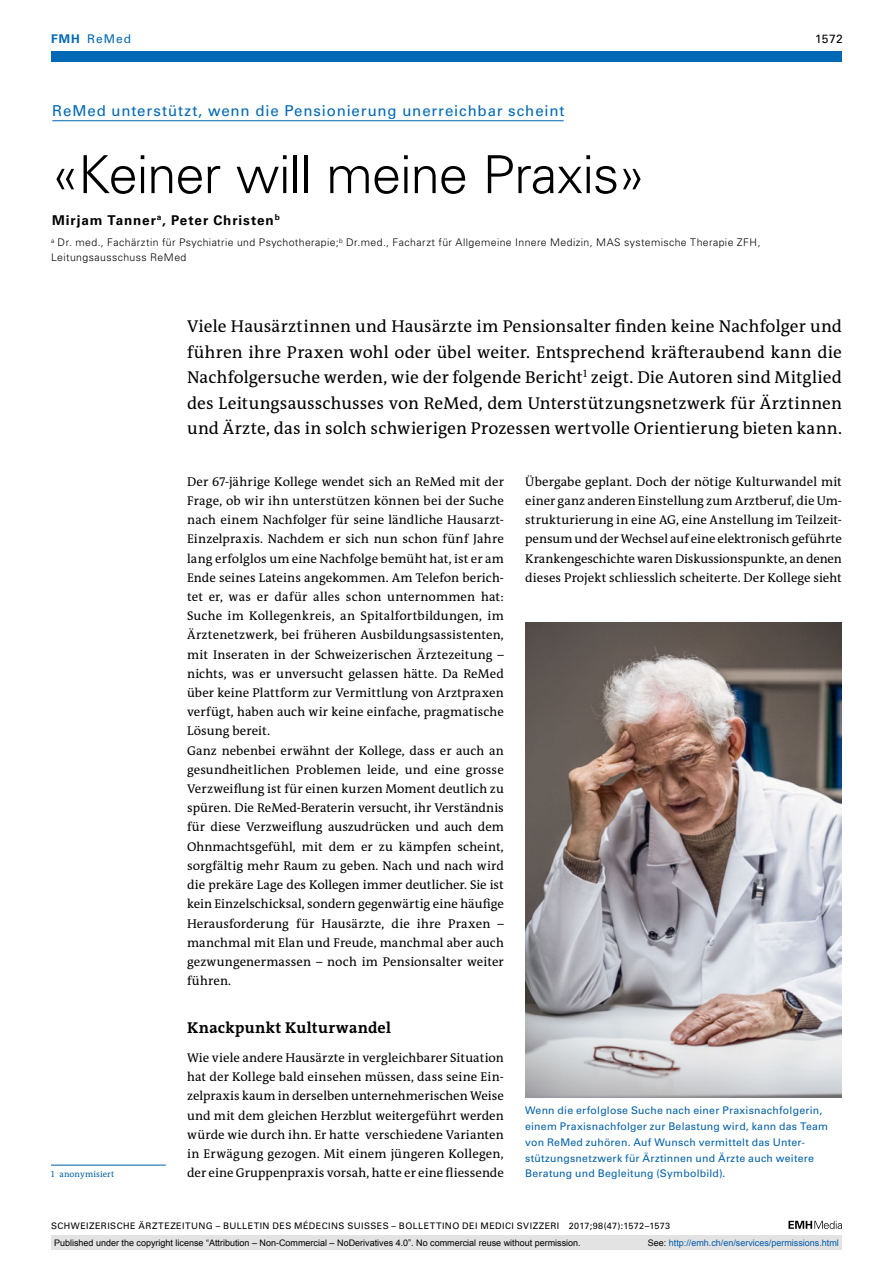
<style>
.page{position:relative;width:893px;height:1263px;background:#fff}
.page>*{position:absolute;margin:0;border:0;box-sizing:border-box;transform-origin:0 0}
.t1{font:300 52.5px "Univers LT Std";letter-spacing:-.02em;color:#000}
.t2{font:17.25px/25.5px "The Antiqua B W5 Plain";letter-spacing:.01em;color:#000;text-align:justify}
.t3{font:700 15.75px "The Antiqua B W7";letter-spacing:.025em;color:#000}
.t4{font:15px "Univers LT Std";letter-spacing:.06em;color:#0068b4}
.t5{font:700 13.5px "Univers LT Std";letter-spacing:.065em;color:#000}
.t6{font:12.75px/19.2px "The Antiqua B W5 Plain";letter-spacing:.005em;color:#000;text-align:justify}
.t7{font:12px "Univers LT Std";letter-spacing:.085em;color:#0068b4}
.t8{font:12px "Univers LT Std";color:#000}
.t9{font:10.5px/15.8px "Univers LT Std";letter-spacing:.025em;color:#0060a7}
.t10{font:300 10.5px/15px "Univers LT Std";letter-spacing:.04em;color:#000}
.t11{font:9px "Arial";color:#000}
.t12{font:9px "Univers LT Std";letter-spacing:.05em;color:#000}
.t13{font:9px "Arial";color:#005ba9}
.t14{font:8.7px "The Antiqua B W5 Plain";letter-spacing:.01em;color:#0060a7}
.s1{font-weight:700}
.s2{color:#000}
</style>
<div class="page">
<svg style="left:788px;top:1221px;width:54px;height:8px"></svg>
<div style="left:51px;top:51px;width:791px;height:11px;background:#0068b4"></div>
<hr style="left:52px;top:120px;width:512px;height:1px;background:#0068b4">
<img style="left:525px;top:623px;width:317px;height:475px">
<hr style="left:51px;top:1165px;width:115px;height:1px;background:#0060a7">
<div style="left:51px;top:1235px;width:791px;height:15px;background:#e3e3e3"></div>
<p class="t7" style="left:51px;top:31px;width:82px"><span class="s1">FMH</span> ReMed</p>
<p class="t8" style="left:815px;top:31px;width:29px">1572</p>
<p class="t4" style="left:52px;top:102px;width:514px">ReMed unterstützt, wenn die Pensionierung unerreichbar scheint</p>
<h1 class="t1" style="left:51px;top:143px;width:596px">«Keiner will meine Praxis»</h1>
<p class="t5" style="left:52px;top:212px;width:229px">Mirjam Tanner<sup>a</sup>, Peter Christen<sup>b</sup></p>
<p class="t10" style="left:51px;top:235px;width:711px"><sup>a</sup> Dr. med., Fachärztin für Psychiatrie und Psychotherapie;<sup>b</sup> Dr.med., Facharzt für Allgemeine Innere Medizin, MAS systemische Therapie ZFH,<br>Leitungsausschuss ReMed</p>
<p class="t2" style="left:187px;top:314px;width:656px">Viele Hausärztinnen und Hausärzte im Pensionsalter finden keine Nachfolger und führen ihre Praxen wohl oder übel weiter. Entsprechend kräfteraubend kann die Nachfolgersuche werden, wie der folgende Bericht<sup>1</sup> zeigt. Die Autoren sind Mitglied des Leitungsausschusses von ReMed, dem Unterstützungsnetzwerk für Ärztinnen und Ärzte, das in solch schwierigen Prozessen wertvolle Orientierung bieten kann.</p>
<p class="t6" style="left:187px;top:472px;width:318px;text-align:left">Der 67-jährige Kollege wendet sich an ReMed mit der Frage, ob wir ihn unterstützen können bei der Suche nach einem Nachfolger für seine ländliche Hausarzt-Einzelpraxis. Nachdem er sich nun schon fünf Jahre lang erfolglos um eine Nachfolge bemüht hat, ist er am Ende seines Lateins angekommen. Am Telefon berich&shy;tet er, was er dafür alles schon unternommen hat:<br>Suche im Kollegenkreis, an Spitalfortbildungen, im Ärztenetzwerk, bei früheren Ausbildungsassistenten, mit Inseraten in der Schweizerischen Ärztezeitung – nichts, was er unversucht gelassen hätte. Da ReMed über keine Plattform zur Vermittlung von Arztpraxen verfügt, haben auch wir keine einfache, pragmatische Lösung bereit.<br>Ganz nebenbei erwähnt der Kollege, dass er auch an gesundheitlichen Problemen leide, und eine grosse Verzweiflung ist für einen kurzen Moment deutlich zu spüren. Die ReMed-Beraterin versucht, ihr Verständnis für diese Verzweiflung auszudrücken und auch dem Ohnmachtsgefühl, mit dem er zu kämpfen scheint, sorgfältig mehr Raum zu geben. Nach und nach wird die prekäre Lage des Kollegen immer deutlicher. Sie ist kein Einzelschicksal, sondern gegenwärtig eine häufige Herausforderung für Hausärzte, die ihre Praxen – manchmal mit Elan und Freude, manchmal aber auch gezwungenermassen – noch im Pensionsalter weiter führen.</p>
<p class="t3" style="left:187px;top:1018px;width:205px">Knackpunkt Kulturwandel</p>
<p class="t6" style="left:187px;top:1048px;width:318px">Wie viele andere Hausärzte in vergleichbarer Situation hat der Kollege bald einsehen müssen, dass seine Ein&shy;zelpraxis kaum in derselben unternehmerischen Weise und mit dem gleichen Herzblut weitergeführt werden würde wie durch ihn. Er hatte verschiedene Varianten in Erwägung gezogen. Mit einem jüngeren Kollegen, der eine Gruppenpraxis vorsah, hatte er eine fliessende</p>
<p class="t6" style="left:525px;top:472px;width:318px">Übergabe geplant. Doch der nötige Kulturwandel mit einer ganz anderen Einstellung zum Arztberuf, die Um&shy;strukturierung in eine AG, eine Anstellung im Teilzeit&shy;pensum und der Wechsel auf eine elektronisch geführte Krankengeschichte waren Diskussionspunkte, an denen dieses Projekt schliesslich scheiterte. Der Kollege sieht</p>
<p class="t9" style="left:525px;top:1103px;width:304px">Wenn die erfolglose Suche nach einer Praxisnachfolgerin, einem Praxisnachfolger zur Belastung wird, kann das Team von ReMed zuhören. Auf Wunsch vermittelt das Unter&shy;stützungsnetzwerk für Ärztinnen und Ärzte auch weitere</p>
<p class="t14" style="left:51px;top:1169px;width:65px">1 anonymisiert</p>
<p class="t9" style="left:525px;top:1166px;width:202px">Beratung und Begleitung (Symbolbild).</p>
<p class="t12" style="left:51px;top:1220px;width:621px">SCHWEIZERISCHE ÄRZTEZEITUNG – BULLETIN DES MÉDECINS SUISSES – BOLLETTINO DEI MEDICI SVIZZERI 2017;98(47):1572–1573</p>
<p class="t11" style="left:54px;top:1237px;width:528px">Published under the copyright license “Attribution – Non-Commercial – NoDerivatives 4.0”. No commercial reuse without permission.</p>
<p class="t13" style="left:648px;top:1237px;width:193px"><span class="s2">See:</span> http://emh.ch/en/services/permissions.html</p>
</div>
